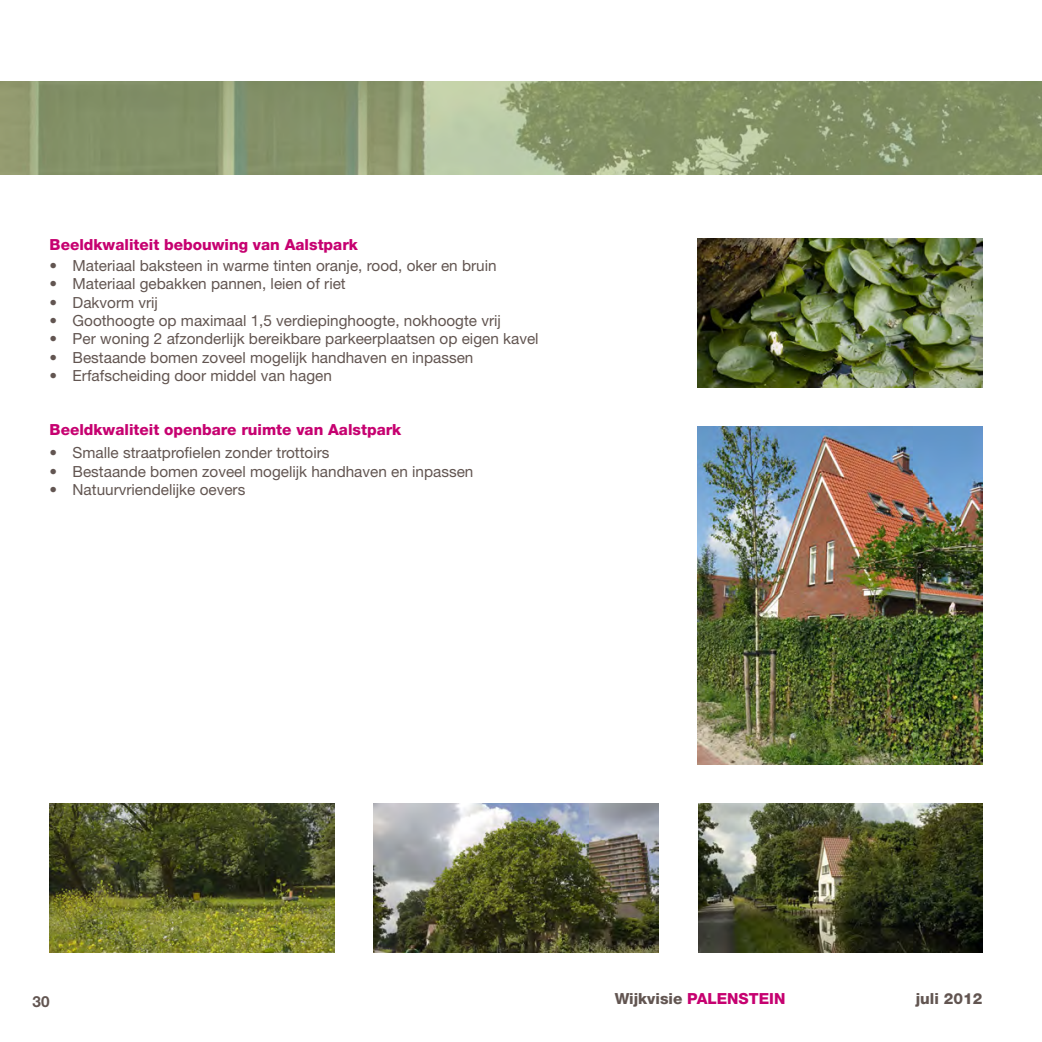
<style>
.page{position:relative;width:1042px;height:1042px;background:#fff}
.page>*{position:absolute;margin:0;border:0;box-sizing:border-box;transform-origin:0 0}
.t1{font:15.4px "Helvetica Neue";color:#625551}
._1_Tussenkop_mag{font:800 15.4px "Helvetica Neue";color:#c60170}
.t2{font:800 15.4px "Helvetica Neue";color:#625551}
.t3{font:700 15.4px "Helvetica Neue";color:#625551}
.s1{color:#625551}
</style>
<div class="page">
<img style="left:0;top:82px;width:1042px;height:93px">
<img style="left:698px;top:238px;width:284px;height:149px">
<img style="left:698px;top:427px;width:284px;height:337px">
<img style="left:50px;top:804px;width:284px;height:148px">
<img style="left:374px;top:804px;width:284px;height:148px">
<img style="left:698px;top:804px;width:284px;height:148px">
<p class="_1_Tussenkop_mag" style="left:50px;top:235px;width:310px">Beeldkwaliteit bebouwing van Aalstpark</p>
<p class="t1" style="left:50px;top:256px;width:448px">• Materiaal baksteen in warme tinten oranje, rood, oker en bruin</p>
<p class="t1" style="left:50px;top:275px;width:298px">• Materiaal gebakken pannen, leien of riet</p>
<p class="t1" style="left:50px;top:293px;width:110px">• Dakvorm vrij</p>
<p class="t1" style="left:50px;top:311px;width:453px">• Goothoogte op maximaal 1,5 verdiepinghoogte, nokhoogte vrij</p>
<p class="t1" style="left:50px;top:330px;width:490px">• Per woning 2 afzonderlijk bereikbare parkeerplaatsen op eigen kavel</p>
<p class="t1" style="left:50px;top:348px;width:425px">• Bestaande bomen zoveel mogelijk handhaven en inpassen</p>
<p class="t1" style="left:50px;top:366px;width:284px">• Erfafscheiding door middel van hagen</p>
<p class="_1_Tussenkop_mag" style="left:50px;top:420px;width:353px">Beeldkwaliteit openbare ruimte van Aalstpark</p>
<p class="t1" style="left:50px;top:443px;width:281px">• Smalle straatprofielen zonder trottoirs</p>
<p class="t1" style="left:50px;top:462px;width:425px">• Bestaande bomen zoveel mogelijk handhaven en inpassen</p>
<p class="t1" style="left:50px;top:480px;width:197px">• Natuurvriendelijke oevers</p>
<p class="t3" style="left:33px;top:991px;width:19px">30</p>
<p class="_1_Tussenkop_mag" style="left:615px;top:989px;width:172px"><span class="s1">Wijkvisie</span> PALENSTEIN</p>
<p class="t2" style="left:916px;top:989px;width:68px">juli 2012</p>
</div>
